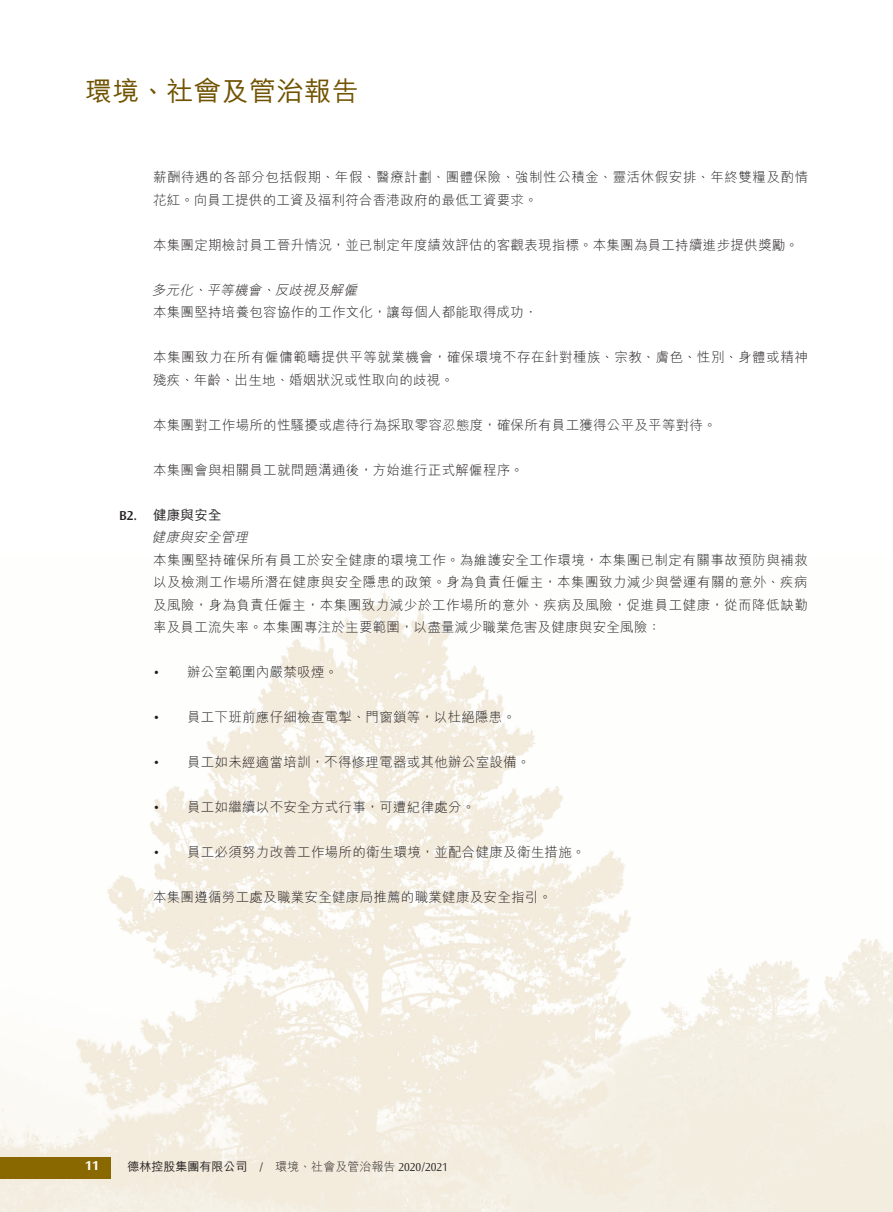
<style>
.page{position:relative;width:893px;height:1212px;background:#fff}
.page>*{position:absolute;margin:0;border:0;box-sizing:border-box;transform-origin:0 0}
.t1{font:500 27px "M Hei HK";letter-spacing:.02em;color:#705300}
._00_txt{font:300 13.5px/22.5px "M Hei HK";letter-spacing:.02em;color:#231f20;text-align:justify}
._00_txt-2{font:300 13.5px/22.5px "M Hei HK";letter-spacing:.04em;color:#231f20}
._04_H4{font:italic 300 13.5px "M Hei HK";color:#231f20}
._03_H3{font:500 13.5px "M Hei HK";letter-spacing:.02em;color:#231f20}
._00_txt-3{font:300 13.5px "Ocean Sans Std";color:#231f20}
._03_H3-2{font:600 13.5px "Ocean Sans Std";color:#231f20}
.t2{font:700 13.5px "Ocean Sans Std";color:#fff}
.t3{font:300 12px "M Hei HK";color:#231f20}
.t4{font:500 12px "M Hei HK";color:#231f20}
.t5{font:300 12px "Ocean Sans Std";color:#231f20}
.s1{font-family:"Ocean Sans Std"}
</style>
<div class="page">
<img style="left:0;top:590px;width:893px;height:622px">
<div style="left:0;top:1157px;width:111px;height:21px;background:#8a6800"></div>
<h1 class="t1" style="left:85px;top:71px;width:275px">環境、社會及管治報告</h1>
<p class="_03_H3-2" style="left:119px;top:508px;width:20px">B2.</p>
<p class="_00_txt-2" style="left:153px;top:166px;width:657px">薪酬待遇的各部分包括假期、年假、醫療計劃、團體保險、強制性公積金、靈活休假安排、年終雙糧及酌情花紅。向員工提供的工資及福利符合香港政府的最低工資要求。</p>
<p class="_00_txt" style="left:153px;top:233px;width:647px">本集團定期檢討員工晉升情況，並已制定年度績效評估的客觀表現指標。本集團為員工持續進步提供獎勵。</p>
<p class="_04_H4" style="left:275px;top:283px;width:87px">反歧視及解僱</p>
<p class="_04_H4" style="left:207px;top:283px;width:59px">平等機會</p>
<p class="_04_H4" style="left:152px;top:283px;width:45px">多元化</p>
<p class="_00_txt" style="left:153px;top:301px;width:386px">本集團堅持培養包容協作的工作文化，讓每個人都能取得成功．</p>
<p class="_00_txt-2" style="left:153px;top:346px;width:656px">本集團致力在所有僱傭範疇提供平等就業機會，確保環境不存在針對種族、宗教、膚色、性別、身體或精神殘疾、年齡、出生地、婚姻狀況或性取向的歧視。</p>
<p class="_00_txt" style="left:153px;top:413px;width:565px">本集團對工作場所的性騷擾或虐待行為採取零容忍態度，確保所有員工獲得公平及平等對待。</p>
<p class="_00_txt" style="left:153px;top:458px;width:372px">本集團會與相關員工就問題溝通後，方始進行正式解僱程序。</p>
<p class="_03_H3" style="left:153px;top:505px;width:70px">健康與安全</p>
<p class="_04_H4" style="left:193px;top:283px;width:18px">、</p>
<p class="_04_H4" style="left:261px;top:283px;width:18px">、</p>
<p class="_04_H4" style="left:152px;top:530px;width:100px">健康與安全管理</p>
<p class="_00_txt" style="left:153px;top:548px;width:656px">本集團堅持確保所有員工於安全健康的環境工作。為維護安全工作環境，本集團已制定有關事故預防與補救以及檢測工作場所潛在健康與安全隱患的政策。身為負責任僱主，本集團致力減少與營運有關的意外、疾病及風險，身為負責任僱主，本集團致力減少於工作場所的意外、疾病及風險，促進員工健康，從而降低缺勤率及員工流失率。本集團專注於主要範圍，以盡量減少職業危害及健康與安全風險：</p>
<p class="_00_txt" style="left:187px;top:661px;width:152px">辦公室範圍內嚴禁吸煙。</p>
<p class="_00_txt-3" style="left:153px;top:665px;width:8px">•</p>
<p class="_00_txt-3" style="left:153px;top:710px;width:8px">•</p>
<p class="_00_txt" style="left:187px;top:706px;width:330px">員工下班前應仔細檢查電掣、門窗鎖等，以杜絕隱患。</p>
<p class="_00_txt-3" style="left:153px;top:755px;width:8px">•</p>
<p class="_00_txt" style="left:187px;top:751px;width:345px">員工如未經適當培訓，不得修理電器或其他辦公室設備。</p>
<p class="_00_txt-3" style="left:153px;top:800px;width:8px">•</p>
<p class="_00_txt" style="left:187px;top:796px;width:290px">員工如繼續以不安全方式行事，可遭紀律處分。</p>
<p class="_00_txt" style="left:187px;top:841px;width:400px">員工必須努力改善工作場所的衛生環境，並配合健康及衛生措施。</p>
<p class="_00_txt-3" style="left:153px;top:845px;width:8px">•</p>
<p class="_00_txt" style="left:153px;top:886px;width:400px">本集團遵循勞工處及職業安全健康局推薦的職業健康及安全指引。</p>
<p class="t2" style="left:85px;top:1158px;width:16px">11</p>
<p class="t4" style="left:128px;top:1157px;width:122px">德林控股集團有限公司</p>
<p class="t5" style="left:260px;top:1160px;width:5px">/</p>
<p class="t3" style="left:275px;top:1160px;width:174px">環境、社會及管治報告 <span class="s1">2020/2021</span></p>
</div>
